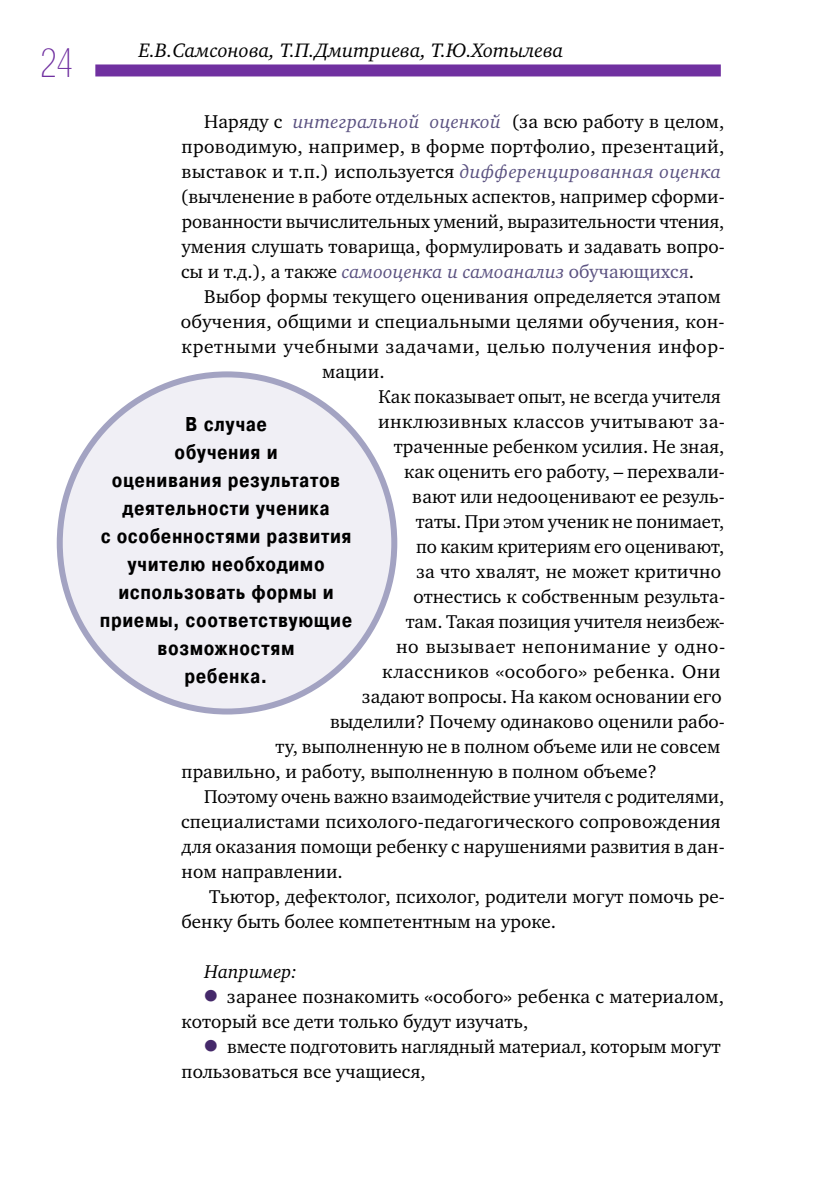
<style>
.page{position:relative;width:823px;height:1191px;background:#fff}
.page>*{position:absolute;margin:0;border:0;box-sizing:border-box;transform-origin:0 0}
.t1{font:100 40px "Helios Cond";color:#7030a0}
.t2{font:700 20px/28px "Pragmatica Cond";letter-spacing:.025em;color:#000;text-align:center}
.t3{font:italic 20px "Charter ITC";color:#000}
.t4{font:19px/25px "Charter ITC";letter-spacing:.005em;color:#000}
.t5{font:19px "Charter ITC";letter-spacing:.03em;color:#000}
.t6{font:19px "Charter ITC";letter-spacing:.025em;color:#000}
.t7{font:19px "Charter ITC";letter-spacing:.035em;color:#000}
.t8{font:italic 19px "Charter ITC";letter-spacing:.005em;color:#000}
.s1{font-style:italic;color:#5b5281}
.s2{color:#5b5281}
</style>
<div class="page">
<div style="left:95px;top:64px;width:625px;height:12px;background:#7030a0"></div>
<div style="left:60px;top:374px;width:334px;height:337px;background:#f0eff5;border-radius:50%"></div>
<h1 class="t1" style="left:41px;top:39px;width:34px">24</h1>
<p class="t3" style="left:139px;top:38px;width:426px">Е.В.Самсонова, Т.П.Дмитриева, Т.Ю.Хотылева</p>
<p class="t4" style="left:180px;top:108px;width:545px;text-indent:24px">Наряду с <span class="s1">интегральной оценкой</span> (за всю работу в целом, проводимую, например, в форме портфолио, презентаций, выставок и т.п.) используется <span class="s1">дифференцированная оценка </span>(вычленение в работе отдельных аспектов, например сформи&shy;рованности вычислительных умений, выразительности чтения, умения слушать товарища, формулировать и задавать вопро&shy;сы и т.д.), а также <span class="s1">самооценка и самоанализ</span> <span class="s2">обучающихся</span>.</p>
<p class="t4" style="left:204px;top:283px;width:518px">Выбор формы текущего оценивания определяется этапом</p>
<p class="t4" style="left:181px;top:308px;width:545px">обучения, общими и специальными целями обучения, кон-</p>
<p class="t5" style="left:181px;top:334px;width:542px">кретными учебными задачами, целью получения инфор-</p>
<p class="t4" style="left:322px;top:358px;width:64px">мации.</p>
<p class="t4" style="left:378px;top:383px;width:343px">Как показывает опыт, не всегда учителя</p>
<p class="t6" style="left:378px;top:409px;width:348px">инклюзивных классов учитывают за-</p>
<p class="t4" style="left:393px;top:433px;width:332px">траченные ребенком усилия. Не зная,</p>
<p class="t4" style="left:404px;top:458px;width:322px">как оценить его работу, – перехвали-</p>
<p class="t4" style="left:412px;top:483px;width:314px">вают или недооценивают ее резуль-</p>
<p class="t4" style="left:415px;top:508px;width:310px">таты. При этом ученик не понимает,</p>
<p class="t4" style="left:416px;top:533px;width:309px">по каким критериям его оценивают,</p>
<p class="t4" style="left:416px;top:558px;width:306px">за что хвалят, не может критично</p>
<p class="t4" style="left:413px;top:583px;width:313px">отнестись к собственным результа-</p>
<p class="t4" style="left:405px;top:608px;width:320px">там. Такая позиция учителя неизбеж-</p>
<p class="t7" style="left:396px;top:634px;width:330px">но вызывает непонимание у одно-</p>
<p class="t5" style="left:382px;top:659px;width:340px">классников «особого» ребенка. Они</p>
<p class="t4" style="left:362px;top:683px;width:360px">задают вопросы. На каком основании его</p>
<p class="t4" style="left:330px;top:708px;width:396px">выделили? Почему одинаково оценили рабо-</p>
<p class="t4" style="left:275px;top:733px;width:446px">ту, выполненную не в полном объеме или не совсем</p>
<p class="t4" style="left:181px;top:758px;width:476px">правильно, и работу, выполненную в полном объеме?</p>
<p class="t4" style="left:204px;top:783px;width:521px">Поэтому очень важно взаимодействие учителя с родителями,</p>
<p class="t4" style="left:181px;top:808px;width:541px">специалистами психолого-педагогического сопровождения</p>
<p class="t4" style="left:182px;top:833px;width:544px">для оказания помощи ребенку с нарушениями развития в дан-</p>
<p class="t4" style="left:181px;top:858px;width:163px">ном направлении.</p>
<p class="t4" style="left:209px;top:883px;width:517px">Тьютор, дефектолог, психолог, родители могут помочь ре-</p>
<p class="t4" style="left:181px;top:908px;width:376px">бенку быть более компетентным на уроке.</p>
<p class="t8" style="left:204px;top:959px;width:94px">Например:</p>
<p class="t4" style="left:181px;top:983px;width:543px;text-indent:46px">заранее познакомить «особого» ребенка с материалом, который все дети только будут изучать,</p>
<p class="t4" style="left:181px;top:1033px;width:540px;text-indent:45px">вместе подготовить наглядный материал, которым могут пользоваться все учащиеся,</p>
<p class="t2" style="left:100px;top:411px;width:253px">В случае<br>обучения и<br>оценивания результатов деятельности ученика<br>с особенностями развития учителю необходимо использовать формы и приемы, соответствующие возможностям<br>ребенка.</p>
</div>
